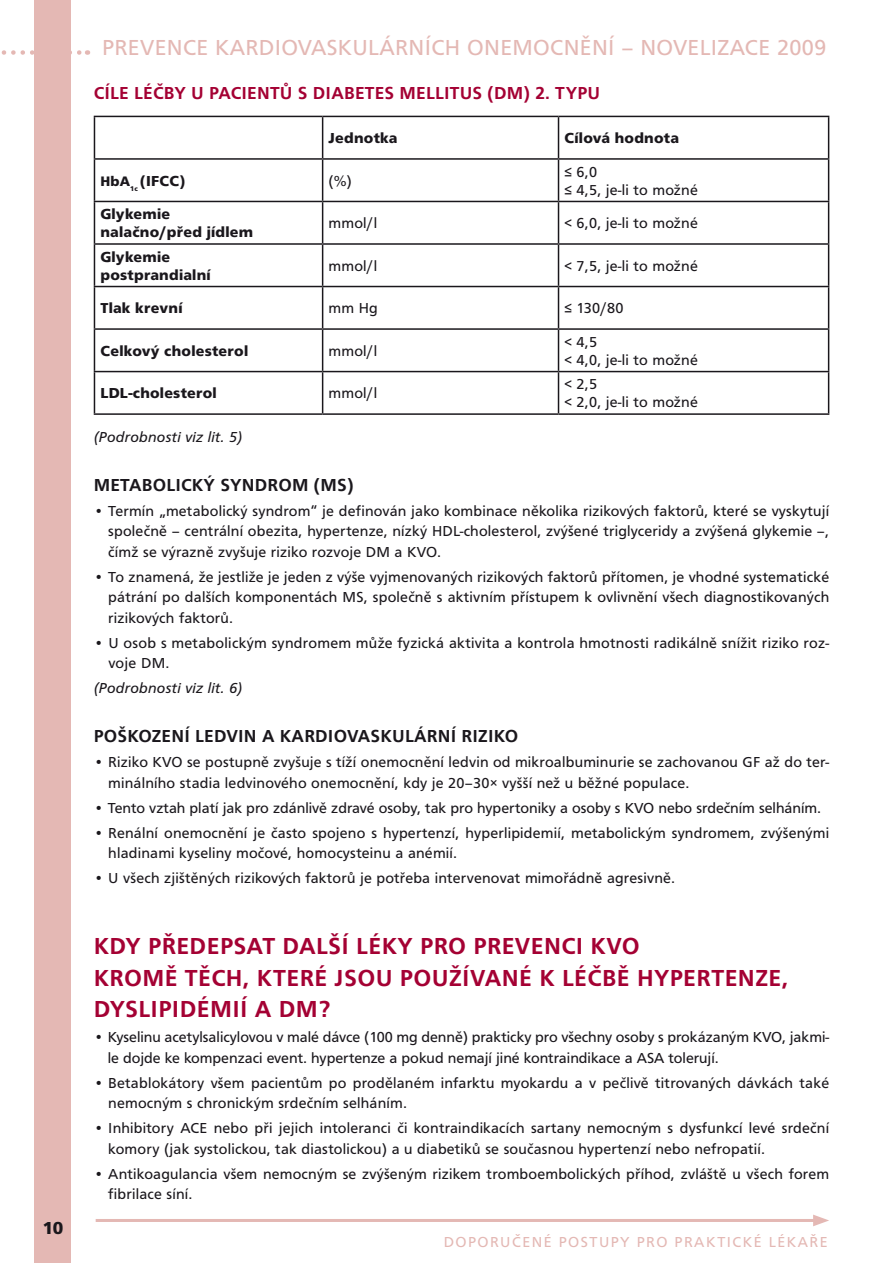
<style>
.page{position:relative;width:893px;height:1263px;background:#fff}
.page>*{position:absolute;margin:0;border:0;box-sizing:border-box;transform-origin:0 0}
.t1{font:500 24px/31.3px "Frutus TEE";letter-spacing:.015em;color:#a40133}
.t2{font:22.5px "Frutus TEE";letter-spacing:.015em;color:#e4b8b4}
.t3{font:500 18px "Frutus TEE";letter-spacing:.01em;color:#1a171c}
.t4{font:500 18px "Frutus TEE";letter-spacing:.01em;color:#a40133}
.t5{font:700 18px "Frutus TEE";color:#1a171c}
.t6{font:15px/20.5px "Frutus TEE";letter-spacing:.015em;color:#1a171c}
.t7{font:700 15px/18px "Frutus TEE";letter-spacing:.015em;color:#1a171c}
.t8{font:italic 15px "Frutus TEE";letter-spacing:.015em;color:#1a171c}
.t9{font:15px "Frutus TEE";letter-spacing:.1em;color:#e4b8b4}
.s1{font-size:14.25px}
</style>
<div class="page">
<hr style="left:96px;top:1219px;width:723px;height:3px;background:#e4b8b4">
<svg style="left:813px;top:1214px;width:16px;height:12px"></svg>
<svg style="left:1px;top:50px;width:87px;height:5px"></svg>
<div style="left:34px;top:0;width:37px;height:1263px;background:#e4b8b4"></div>
<hr style="left:94px;top:116px;width:229px;height:1px;background:#1a171c">
<hr style="left:94px;top:117px;width:1px;height:41px;background:#1a171c">
<hr style="left:323px;top:116px;width:235px;height:1px;background:#1a171c">
<hr style="left:322px;top:117px;width:1px;height:41px;background:#1a171c">
<hr style="left:558px;top:116px;width:271px;height:1px;background:#1a171c">
<hr style="left:558px;top:117px;width:1px;height:41px;background:#1a171c">
<hr style="left:828px;top:117px;width:1px;height:41px;background:#1a171c">
<hr style="left:94px;top:158px;width:229px;height:2px;background:#1a171c">
<hr style="left:94px;top:160px;width:1px;height:41px;background:#1a171c">
<hr style="left:323px;top:158px;width:235px;height:2px;background:#1a171c">
<hr style="left:322px;top:160px;width:1px;height:41px;background:#1a171c">
<hr style="left:558px;top:158px;width:271px;height:2px;background:#1a171c">
<hr style="left:558px;top:160px;width:1px;height:41px;background:#1a171c">
<hr style="left:828px;top:160px;width:1px;height:41px;background:#1a171c">
<hr style="left:94px;top:201px;width:229px;height:1px;background:#1a171c">
<hr style="left:94px;top:202px;width:1px;height:41px;background:#1a171c">
<hr style="left:323px;top:201px;width:235px;height:1px;background:#1a171c">
<hr style="left:322px;top:202px;width:1px;height:41px;background:#1a171c">
<hr style="left:558px;top:201px;width:271px;height:1px;background:#1a171c">
<hr style="left:558px;top:202px;width:1px;height:41px;background:#1a171c">
<hr style="left:828px;top:202px;width:1px;height:41px;background:#1a171c">
<hr style="left:94px;top:243px;width:229px;height:2px;background:#1a171c">
<hr style="left:94px;top:245px;width:1px;height:41px;background:#1a171c">
<hr style="left:323px;top:243px;width:235px;height:2px;background:#1a171c">
<hr style="left:322px;top:245px;width:1px;height:41px;background:#1a171c">
<hr style="left:558px;top:243px;width:271px;height:2px;background:#1a171c">
<hr style="left:558px;top:245px;width:1px;height:41px;background:#1a171c">
<hr style="left:828px;top:245px;width:1px;height:41px;background:#1a171c">
<hr style="left:94px;top:286px;width:229px;height:1px;background:#1a171c">
<hr style="left:94px;top:287px;width:1px;height:41px;background:#1a171c">
<hr style="left:323px;top:286px;width:235px;height:1px;background:#1a171c">
<hr style="left:322px;top:287px;width:1px;height:41px;background:#1a171c">
<hr style="left:558px;top:286px;width:271px;height:1px;background:#1a171c">
<hr style="left:558px;top:287px;width:1px;height:41px;background:#1a171c">
<hr style="left:828px;top:287px;width:1px;height:41px;background:#1a171c">
<hr style="left:94px;top:328px;width:229px;height:2px;background:#1a171c">
<hr style="left:94px;top:330px;width:1px;height:41px;background:#1a171c">
<hr style="left:323px;top:328px;width:235px;height:2px;background:#1a171c">
<hr style="left:322px;top:330px;width:1px;height:41px;background:#1a171c">
<hr style="left:558px;top:328px;width:271px;height:2px;background:#1a171c">
<hr style="left:558px;top:330px;width:1px;height:41px;background:#1a171c">
<hr style="left:828px;top:330px;width:1px;height:41px;background:#1a171c">
<hr style="left:94px;top:371px;width:229px;height:1px;background:#1a171c">
<hr style="left:94px;top:372px;width:1px;height:41px;background:#1a171c">
<hr style="left:323px;top:371px;width:235px;height:1px;background:#1a171c">
<hr style="left:322px;top:372px;width:1px;height:41px;background:#1a171c">
<hr style="left:558px;top:371px;width:271px;height:1px;background:#1a171c">
<hr style="left:558px;top:372px;width:1px;height:41px;background:#1a171c">
<hr style="left:828px;top:372px;width:1px;height:41px;background:#1a171c">
<hr style="left:94px;top:413px;width:229px;height:2px;background:#1a171c">
<hr style="left:323px;top:413px;width:235px;height:2px;background:#1a171c">
<hr style="left:558px;top:413px;width:271px;height:2px;background:#1a171c">
<p class="t5" style="left:43px;top:1217px;width:22px">10</p>
<h2 class="t2" style="left:102px;top:35px;width:726px">Prevence kardiovaskulárních onemocnění – novelizace 2009</h2>
<p class="t4" style="left:94px;top:82px;width:109px">CÍLE LÉČBY UPA</p>
<p class="t4" style="left:231px;top:82px;width:358px">CIENTŮ SDIABETES M ELLITUS (DM) 2. TYPU</p>
<p class="t7" style="left:329px;top:129px;width:70px">Jednotka</p>
<p class="t7" style="left:564px;top:129px;width:116px">Cílová hodnota</p>
<p class="t7" style="left:100px;top:172px;width:86px"><span class="s1">HbA</span><sub>1c</sub> (IFCC)</p>
<p class="t6" style="left:329px;top:171px;width:25px">(%)</p>
<p class="t6" style="left:564px;top:163px;width:135px;line-height:18px">≤ 6,0<br>≤ 4,5, je-li to možné</p>
<p class="t7" style="left:100px;top:205px;width:154px">Glykemie nalačno/před jídlem</p>
<p class="t6" style="left:329px;top:213px;width:50px">mmol/l</p>
<p class="t6" style="left:564px;top:213px;width:135px">&lt; 6,0, je-li to možné</p>
<p class="t7" style="left:100px;top:248px;width:112px">Glykemie postprandialní</p>
<p class="t6" style="left:329px;top:256px;width:50px">mmol/l</p>
<p class="t6" style="left:564px;top:256px;width:135px">&lt; 7,5, je-li to možné</p>
<p class="t7" style="left:100px;top:299px;width:84px">Tlak krevní</p>
<p class="t6" style="left:329px;top:298px;width:51px">mm Hg</p>
<p class="t6" style="left:564px;top:298px;width:61px">≤ 130/80</p>
<p class="t7" style="left:100px;top:342px;width:149px">Celkový cholesterol</p>
<p class="t6" style="left:329px;top:341px;width:50px">mmol/l</p>
<p class="t6" style="left:564px;top:333px;width:135px;line-height:18px">&lt; 4,5<br>&lt; 4,0, je-li to možné</p>
<p class="t7" style="left:100px;top:384px;width:10px">LDL</p>
<p class="t7" style="left:128px;top:384px;width:90px">-cholesterol</p>
<p class="t6" style="left:329px;top:383px;width:50px">mmol/l</p>
<p class="t6" style="left:564px;top:376px;width:135px;line-height:18px">&lt; 2,5<br>&lt; 2,0, je-li to možné</p>
<p class="t8" style="left:94px;top:429px;width:150px">(Podrobnosti viz lit. 5)</p>
<p class="t3" style="left:94px;top:474px;width:48px">METABOL</p>
<p class="t3" style="left:175px;top:474px;width:180px">ICKÝ SYNDROM (MS)</p>
<p class="t6" style="left:108px;top:500px;width:722px;text-align:justify;text-indent:-15px">• Termín „metabolický syndrom“ je definován jako kombinace několika rizikových faktorů, které se vyskytují společně – centrální obezita, hypertenze, nízký HDL-cholesterol, zvýšené triglyceridy a zvýšená glykemie –, čímž se výrazně zvyšuje riziko rozvoje DM a KVO</p>
<p class="t6" style="left:437px;top:542px;width:6px">.</p>
<p class="t6" style="left:108px;top:566px;width:722px;text-align:justify;text-indent:-15px">• To znamená, že jestliže je jeden z výše vyjmenovaných rizikových faktorů přítomen, je vhodné systematické pátrání po dalších komponentách MS, společně s aktivním přístupem k ovlivnění všech diagnostikovaných rizikových faktorů.</p>
<p class="t6" style="left:108px;top:632px;width:722px;text-indent:-15px">• U osob s metabolickým syndromem může fyzická aktivita a kontrola hmotnosti radikálně snížit riziko roz&shy;voje DM .</p>
<p class="t8" style="left:94px;top:680px;width:150px">(Podrobnosti viz lit. 6)</p>
<p class="t3" style="left:94px;top:726px;width:180px">POŠKOZENÍ LEDVIN AKA</p>
<p class="t3" style="left:304px;top:726px;width:42px">RDIOVASKULÁ</p>
<p class="t3" style="left:427px;top:726px;width:79px">RNÍ RIZIKO</p>
<p class="t6" style="left:94px;top:752px;width:70px">• Riziko KVO</p>
<p class="t6" style="left:108px;top:752px;width:722px;text-indent:79px">se postupně zvyšuje s tíží onemocnění ledvin od mikroalbuminurie se zachovanou GF až do ter&shy;minálního stadia ledvinového onemocnění, kdy je 20–30× vyšší než u běžné populace.</p>
<p class="t6" style="left:94px;top:797px;width:537px">• Tento vztah platí jak pro zdánlivě zdravé osoby, tak pro hypertoniky a osoby s KVO</p>
<p class="t6" style="left:658px;top:797px;width:164px">nebo srdečním selháním.</p>
<p class="t6" style="left:108px;top:822px;width:722px;text-indent:-15px">• Renální onemocnění je často spojeno s hypertenzí, hyperlipidemií, metabolickým syndromem, zvýšenými hladinami kyseliny močové, homocysteinu a anémií.</p>
<p class="t6" style="left:94px;top:868px;width:583px">• U všech zjištěných rizikových faktorů je potřeba intervenovat mimořádně agresivně.</p>
<h1 class="t1" style="left:94px;top:931px;width:547px;text-indent:235px">ŠÍ LÉKY PRO PREVENCI KVO<br>KROM Ě TĚCH, KTERÉ JSOU</h1>
<h1 class="t1" style="left:94px;top:931px;width:205px">KDY PŘEDEPSAT DAL</h1>
<h1 class="t1" style="left:400px;top:962px;width:16px">POU</h1>
<h1 class="t1" style="left:449px;top:962px;width:341px">ŽÍVANÉ KLÉČBĚ HYPERTENZE,</h1>
<h1 class="t1" style="left:94px;top:994px;width:238px">DYSLIPIDÉM IÍ A DM?</h1>
<p class="t6" style="left:94px;top:1027px;width:670px">• Kyselinu acetylsalicylovou v malé dávce (100 mg denně) prakticky pro všechny osoby s prokázaným KVO</p>
<p class="t6" style="left:782px;top:1027px;width:48px">, jakmi-</p>
<p class="t6" style="left:108px;top:1047px;width:540px">le dojde ke kompenzaci event. hypertenze a pokud nemají jiné kontraindikace a ASA</p>
<p class="t6" style="left:669px;top:1047px;width:52px">tolerují.</p>
<p class="t6" style="left:108px;top:1072px;width:722px;text-indent:-15px">• Betablokátory všem pacientům po prodělaném infarktu myokardu a v pečlivě titrovaných dávkách také nemocným s chronickým srdečním selháním.</p>
<p class="t6" style="left:94px;top:1118px;width:97px">• I nhibitory ACE</p>
<p class="t6" style="left:108px;top:1118px;width:722px;text-indent:105px">nebo při jejich intoleranci či kontraindikacích sartany nemocným s dysfunkcí levé srdeční komory (jak systolickou, tak diastolickou) a u diabetiků se současnou hypertenzí nebo nefropatií.</p>
<p class="t6" style="left:108px;top:1163px;width:722px;text-indent:-15px">• Antikoagulancia všem nemocným se zvýšeným rizikem tromboembolických příhod, zvláště u všech forem fibrilace síní.</p>
<p class="t9" style="left:444px;top:1234px;width:385px">doporučené postupy pro praktické lékaře</p>
</div>
